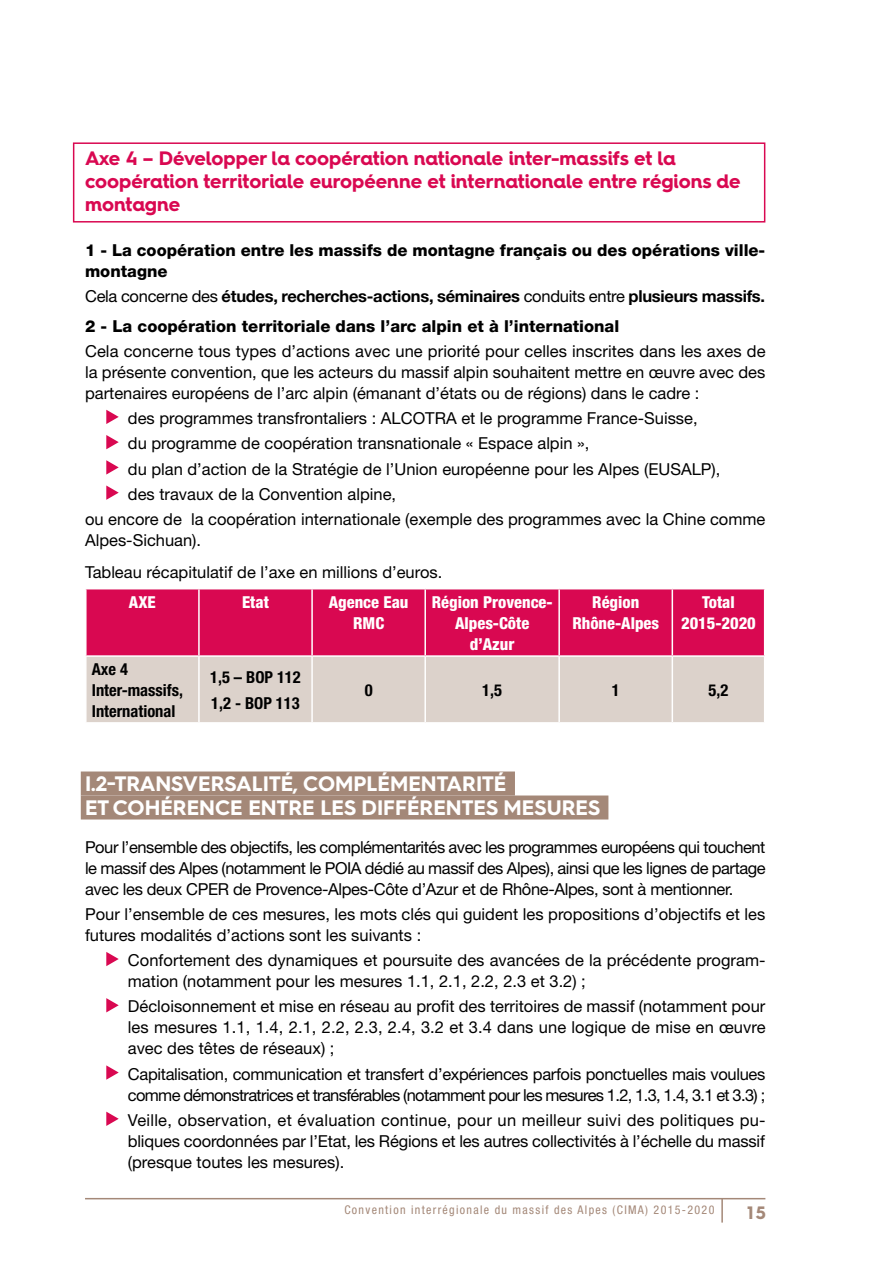
<style>
.page{position:relative;width:893px;height:1263px;background:#fff}
.page>*{position:absolute;margin:0;border:0;box-sizing:border-box;transform-origin:0 0}
.t1{font:700 21px "Hurme Geometric Sans 4";color:#fff}
.t2{font:700 19.5px/23.4px "Hurme Geometric Sans 4";letter-spacing:-.005em;color:#d90851}
.t3{font:700 18px "Hurme Geometric Sans 4";color:#a48878}
.t4{font:16.5px/21px "Helvetica Neue";color:#000;text-align:justify}
.t5{font:800 16.5px/21px "Helvetica Neue";color:#000}
.t6{font:16.5px/21px "Helvetica Neue";letter-spacing:-.02em;color:#000}
.t7{font:800 condensed 16.5px/21px "Helvetica Neue";color:#fff;text-align:center}
.t8{font:700 condensed 16.5px/21px "Helvetica Neue";color:#000}
.t9{font:condensed 12px "Helvetica Neue";letter-spacing:.11em;color:#a48878}
.s1{font-weight:400}
.s2{font-weight:700}
</style>
<div class="page">
<hr style="left:85px;top:1198px;width:680px;height:1px;background:#a48878">
<hr style="left:721px;top:1199px;width:2px;height:23px;background:#a48878">
<div style="left:81px;top:771px;width:434px;height:24px;background:#a48878"></div>
<div style="left:81px;top:795px;width:527px;height:24px;background:#a48878"></div>
<svg style="left:106px;top:410px;width:13px;height:14px"></svg>
<svg style="left:106px;top:435px;width:13px;height:14px"></svg>
<svg style="left:106px;top:460px;width:13px;height:15px"></svg>
<svg style="left:106px;top:485px;width:13px;height:15px"></svg>
<div style="left:87px;top:589px;width:677px;height:66px;background:#d90851"></div>
<div style="left:87px;top:657px;width:677px;height:65px;background:#dcd2cb"></div>
<hr style="left:198px;top:589px;width:2px;height:66px;background:#fff">
<hr style="left:311px;top:589px;width:2px;height:66px;background:#fff">
<hr style="left:424px;top:589px;width:2px;height:66px;background:#fff">
<hr style="left:558px;top:589px;width:2px;height:66px;background:#fff">
<hr style="left:672px;top:589px;width:1px;height:66px;background:#fff">
<hr style="left:198px;top:657px;width:2px;height:65px;background:#fff">
<hr style="left:311px;top:657px;width:2px;height:65px;background:#fff">
<hr style="left:424px;top:657px;width:2px;height:65px;background:#fff">
<hr style="left:558px;top:657px;width:2px;height:65px;background:#fff">
<hr style="left:672px;top:657px;width:1px;height:65px;background:#fff">
<svg style="left:106px;top:952px;width:13px;height:14px"></svg>
<svg style="left:106px;top:998px;width:13px;height:14px"></svg>
<svg style="left:106px;top:1065px;width:13px;height:15px"></svg>
<svg style="left:106px;top:1111px;width:13px;height:15px"></svg>
<div style="left:73px;top:142px;width:692px;height:81px;border:2px solid #d90851"></div>
<p class="t2" style="left:85px;top:146px;width:657px">Axe 4 – Développer la coopération nationale inter-massifs et la coopération territoriale européenne et internationale entre régions de montagne</p>
<p class="t5" style="left:85px;top:239px;width:682px">1 - La coopération entre les massifs de montagne français ou des opérations ville&shy;montagne</p>
<p class="t5" style="left:85px;top:281px;width:682px;line-height:29.5px"><span class="s1">Cela concerne des</span> <span class="s2">études, recherches-actions, séminaires</span> <span class="s1">conduits entre</span> <span class="s2">plusieurs massifs.<br></span>2 - La coopération territoriale dans l’arc alpin et à l’international</p>
<p class="t4" style="left:85px;top:340px;width:682px">Cela concerne tous types d’actions avec une priorité pour celles inscrites dans les axes de la présente convention, que les acteurs du massif alpin souhaitent mettre en œuvre avec des partenaires européens de l’arc alpin (émanant d’états ou de régions) dans le cadre :</p>
<p class="t4" style="left:128px;top:407px;width:571px">des programmes transfrontaliers : ALCOTRA et le programme France-Suisse,</p>
<p class="t4" style="left:128px;top:433px;width:463px">du programme de coopération transnationale « Espace alpin »,</p>
<p class="t4" style="left:128px;top:458px;width:594px">du plan d’action de la Stratégie de l’Union européenne pour les Alpes (EUSALP),</p>
<p class="t4" style="left:128px;top:483px;width:270px">des travaux de la Convention alpine,</p>
<p class="t4" style="left:85px;top:508px;width:682px">ou encore de la coopération internationale (exemple des programmes avec la Chine comme</p>
<p class="t4" style="left:85px;top:524px;width:359px;line-height:31.7px">Alpes-Sichuan).<br>Tableau récapitulatif de l’axe en millions d’euros.</p>
<p class="t7" style="left:129px;top:591px;width:28px">AXE</p>
<p class="t7" style="left:242px;top:591px;width:28px">Etat</p>
<p class="t7" style="left:329px;top:591px;width:81px">Agence Eau<br>RMC</p>
<p class="t7" style="left:432px;top:591px;width:122px">Région Provence-<br>Alpes-Côte d’Azur</p>
<p class="t7" style="left:572px;top:591px;width:88px">Région<br>Rhône-Alpes</p>
<p class="t7" style="left:681px;top:591px;width:76px">Total<br>2015-2020</p>
<p class="t8" style="left:92px;top:658px;width:93px">Axe 4<br>Inter-massifs,<br>International</p>
<p class="t8" style="left:210px;top:665px;width:92px;line-height:25.2px">1,5 – BOP 112<br>1,2 - BOP 113</p>
<p class="t8" style="left:365px;top:679px;width:9px">0</p>
<p class="t8" style="left:482px;top:679px;width:21px">1,5</p>
<p class="t8" style="left:612px;top:679px;width:9px">1</p>
<p class="t8" style="left:709px;top:679px;width:21px">5,2</p>
<p class="t1" style="left:85px;top:768px;width:101px">I.2-Transve</p>
<p class="t1" style="left:211px;top:768px;width:26px">rsali</p>
<p class="t1" style="left:269px;top:768px;width:81px">té, compl</p>
<p class="t1" style="left:378px;top:768px;width:130px">éme ntarité</p>
<p class="t1" style="left:85px;top:792px;width:248px">et cohérence entre les</p>
<p class="t1" style="left:362px;top:792px;width:157px">di fférentes mesu</p>
<p class="t1" style="left:562px;top:792px;width:27px">res</p>
<p class="t4" style="left:85px;top:836px;width:682px">Pour l’ensemble des objectifs, les complémentarités avec les programmes européens qui touchent le massif des Alpes (notamment le POIA dédié au massif des Alpes), ainsi que les lignes de partage avec les deux CPER de Provence-Alpes-Côte d’Azur et de Rhône-Alpes, sont à mentionner.</p>
<p class="t4" style="left:85px;top:903px;width:682px">Pour l’ensemble de ces mesures, les mots clés qui guident les propositions d’objectifs et les futures modalités d’actions sont les suivants :</p>
<p class="t4" style="left:128px;top:949px;width:639px">Confortement des dynamiques et poursuite des avancées de la précédente program&shy;mation (notamment pour les mesures 1.1, 2.1, 2.2, 2.3 et 3.2) ;</p>
<p class="t4" style="left:128px;top:996px;width:639px">Décloisonnement et mise en réseau au profit des territoires de massif (notamment pour les mesures 1.1, 1.4, 2.1, 2.2, 2.3, 2.4, 3.2 et 3.4 dans une logique de mise en œuvre avec des têtes de réseaux) ;</p>
<p class="t6" style="left:128px;top:1063px;width:639px">Capitalisation, communication et transfert d’expériences parfois ponctuelles mais voulues comme démonstratrices et transférables (notamment pour les mesures 1.2, 1.3, 1.4, 3.1 et 3.3) ;</p>
<p class="t4" style="left:128px;top:1109px;width:639px">Veille, observation, et évaluation continue, pour un meilleur suivi des politiques pu&shy;bliques coordonnées par l’Etat, les Régions et les autres collectivités à l’échelle du massif (presque toutes les mesures).</p>
<p class="t9" style="left:344px;top:1202px;width:372px">Convention interrégionale du massif des Alpes (CIMA) 2015-2020</p>
<p class="t3" style="left:747px;top:1200px;width:20px">15</p>
</div>
